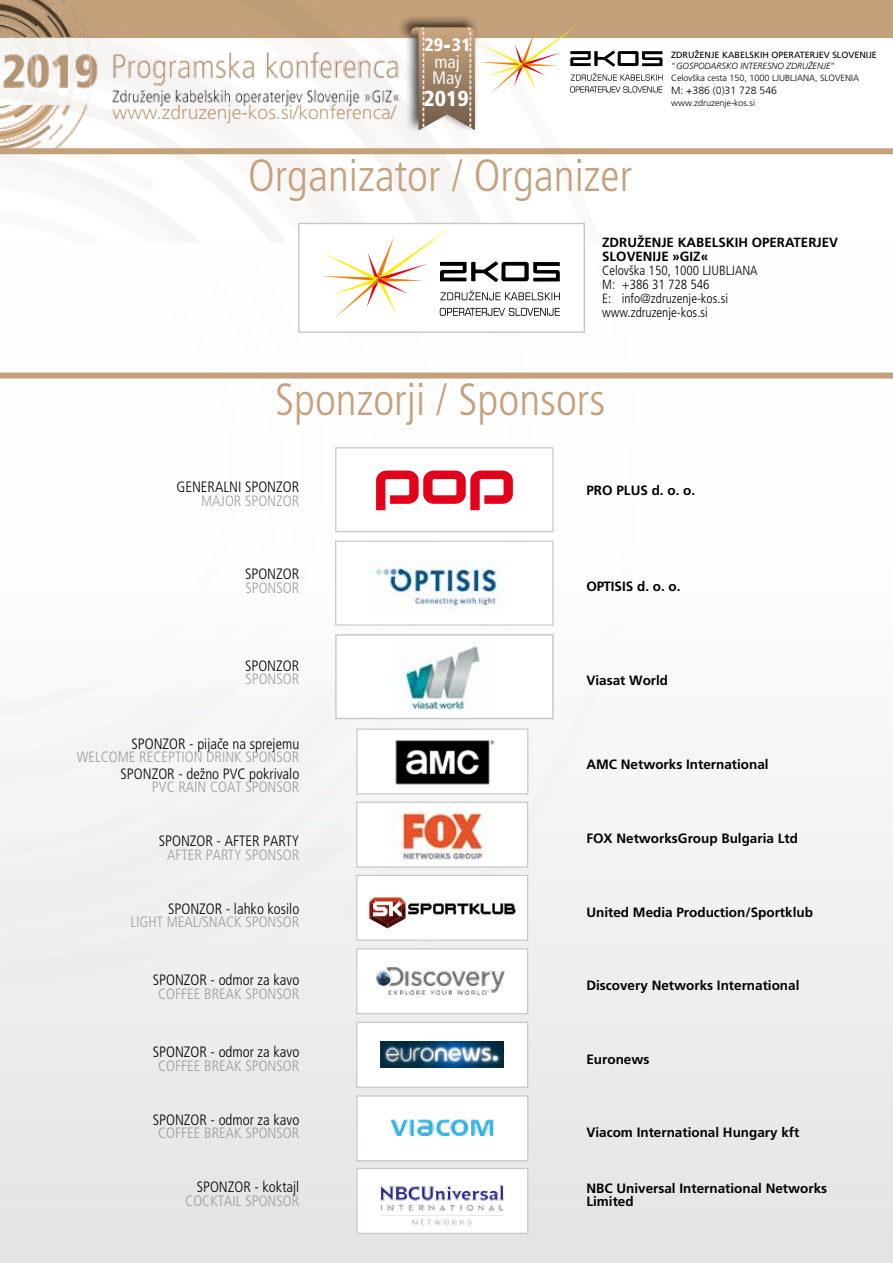
<style>
.page{position:relative;width:893px;height:1263px;background:#fff}
.page>*{position:absolute;margin:0;border:0;box-sizing:border-box;transform-origin:0 0}
.t1{font:300 condensed 45px "Frutiger LT Std";color:#c4a07b}
.t2{font:900 condensed 21.6px "Frutiger LT Std";color:#fff}
.t3{font:300 19.35px "Frutiger LT Std";color:#c4a07b}
.t4{font:condensed 18px "Frutiger LT Std";color:#f6f6f6}
.t5{font:900 condensed 18px "Frutiger LT Std";color:#fff}
.t6{font:300 condensed 15px "Frutiger LT Std";color:#000}
.t7{font:300 condensed 15px "Frutiger LT Std";color:#9c9e9f}
.t8{font:700 13.5px/13.5px "Frutiger LT Std";color:#000}
.t9{font:300 condensed 13.35px/14px "Frutiger LT Std";color:#000}
.t10{font:700 13.35px/14px "Frutiger LT Std";color:#000}
.t11{font:300 10.5px "Frutiger LT Std";color:#000}
.t12{font:300 9px/11.9px "Frutiger LT Std";color:#000}
.s1{font-weight:400}
.s2{font-style:italic}
</style>
<div class="page">
<div style="left:0;top:0;width:893px;height:37px;background:#c4a07b"></div>
<svg style="left:229px;top:160px;width:79px;height:83px"></svg>
<svg style="left:109px;top:195px;width:120px;height:48px"></svg>
<svg style="left:0;top:157px;width:302px;height:38px"></svg>
<img style="left:0;top:0;width:314px;height:157px">
<div style="left:0;top:246px;width:893px;height:1017px;background:linear-gradient(to bottom,#fff,#e5e6e6)"></div>
<div style="left:0;top:148px;width:893px;height:6px;background:#c4a07b"></div>
<div style="left:0;top:373px;width:893px;height:6px;background:#c4a07b"></div>
<div style="left:299px;top:223px;width:285px;height:109px;background:#fff"></div>
<div style="left:356px;top:875px;width:172px;height:66px;background:#fff;border:1px solid #c6c7c8"></div>
<div style="left:356px;top:802px;width:172px;height:66px;background:#fff;border:1px solid #c6c7c8"></div>
<div style="left:356px;top:728px;width:172px;height:66px;background:#fff;border:1px solid #c6c7c8"></div>
<div style="left:356px;top:948px;width:172px;height:66px;background:#fff;border:1px solid #c6c7c8"></div>
<div style="left:356px;top:1022px;width:172px;height:66px;background:#fff;border:1px solid #c6c7c8"></div>
<div style="left:356px;top:1095px;width:172px;height:66px;background:#fff;border:1px solid #c6c7c8"></div>
<div style="left:356px;top:1168px;width:172px;height:66px;background:#fff;border:1px solid #c6c7c8"></div>
<svg style="left:322px;top:805px;width:194px;height:129px"></svg>
<div style="left:398px;top:14px;width:82px;height:120px;background:#000;opacity:.75"></div>
<svg style="left:314px;top:25px;width:348px;height:766px"></svg>
<img style="left:369px;top:561px;width:134px;height:50px">
<img style="left:391px;top:737px;width:108px;height:49px">
<img style="left:391px;top:809px;width:102px;height:54px">
<img style="left:381px;top:1042px;width:123px;height:26px">
<img style="left:390px;top:1119px;width:103px;height:17px">
<img style="left:376px;top:967px;width:129px;height:28px">
<img style="left:379px;top:1185px;width:125px;height:41px">
<h3 class="t5" style="left:424px;top:34px;width:48px">29-31</h3>
<h2 class="t2" style="left:424px;top:85px;width:47px">2019</h2>
<h3 class="t4" style="left:434px;top:51px;width:27px">maj</h3>
<h3 class="t4" style="left:432px;top:67px;width:31px">May</h3>
<h3 class="t3" style="left:112px;top:101px;width:285px">www.zdruzenje-kos.si/konferenca/</h3>
<h1 class="t1" style="left:248px;top:150px;width:386px">Organizator / Organizer</h1>
<p class="t12" style="left:671px;top:49px;width:207px"><span class="s1">ZDRUŽENJE KABELSKIH OPERATERJEV SLOVENIJE </span>“<span class="s2">GOSPODARSKO INTERESNO ZDRUŽENJE</span>”<br>Celovška cesta 150, 1000 LJUBLJANA, SLOVENIA</p>
<p class="t11" style="left:671px;top:84px;width:108px">M: +386 (0)31 728 546</p>
<p class="t12" style="left:671px;top:97px;width:86px">www.zdruzenje-kos.si</p>
<p class="t10" style="left:602px;top:235px;width:237px">ZDRUŽENJE KABELSKIH OPERATERJEV<br>SLOVENIJE »GIZ«</p>
<p class="t9" style="left:602px;top:264px;width:157px">Celovška 150, 1000 LJUBLJANA<br>M: +386 31 728 546<br>E: info@zdruzenje-kos.si www.zdruzenje-kos.si</p>
<h1 class="t1" style="left:275px;top:374px;width:332px">Sponzorji / Sponsors</h1>
<p class="t6" style="left:176px;top:479px;width:124px">GENERALNI SPONZOR</p>
<p class="t7" style="left:201px;top:492px;width:100px">MAJOR SPONZOR</p>
<p class="t6" style="left:245px;top:566px;width:56px">SPONZOR</p>
<p class="t7" style="left:245px;top:579px;width:55px">SPONSOR</p>
<p class="t6" style="left:245px;top:657px;width:56px">SPONZOR</p>
<p class="t7" style="left:245px;top:671px;width:55px">SPONSOR</p>
<p class="t6" style="left:131px;top:735px;width:169px">SPONZOR - pijače na sprejemu</p>
<p class="t7" style="left:77px;top:749px;width:224px">WELCOME RECEPTION DRINK SPONSOR</p>
<p class="t6" style="left:121px;top:765px;width:180px">SPONZOR - dežno PVC pokrivalo</p>
<p class="t7" style="left:152px;top:778px;width:149px">PVC RAIN COAT SPONSOR</p>
<p class="t6" style="left:159px;top:832px;width:142px">SPONZOR - AFTER PARTY</p>
<p class="t7" style="left:167px;top:846px;width:134px">AFTER PARTY SPONSOR</p>
<p class="t6" style="left:168px;top:900px;width:133px">SPONZOR - lahko kosilo</p>
<p class="t7" style="left:130px;top:913px;width:170px">LIGHT MEAL/SNACK SPONSOR</p>
<p class="t6" style="left:153px;top:971px;width:148px">SPONZOR - odmor za kavo</p>
<p class="t7" style="left:158px;top:985px;width:143px">COFFEE BREAK SPONSOR</p>
<p class="t6" style="left:153px;top:1043px;width:148px">SPONZOR - odmor za kavo</p>
<p class="t7" style="left:158px;top:1057px;width:143px">COFFEE BREAK SPONSOR</p>
<p class="t6" style="left:153px;top:1111px;width:148px">SPONZOR - odmor za kavo</p>
<p class="t7" style="left:158px;top:1124px;width:143px">COFFEE BREAK SPONSOR</p>
<p class="t6" style="left:197px;top:1178px;width:104px">SPONZOR - koktajl</p>
<p class="t7" style="left:185px;top:1192px;width:115px">COCKTAIL SPONSOR</p>
<p class="t8" style="left:586px;top:483px;width:110px">PRO PLUS d. o. o.</p>
<p class="t8" style="left:586px;top:579px;width:96px">OPTISIS d. o. o.</p>
<p class="t8" style="left:586px;top:674px;width:83px">Viasat World</p>
<p class="t8" style="left:586px;top:758px;width:184px">AMC Networks International</p>
<p class="t8" style="left:586px;top:832px;width:213px">FOX NetworksGroup Bulgaria Ltd</p>
<p class="t8" style="left:586px;top:905px;width:228px">United Media Production/Sportklub</p>
<p class="t8" style="left:586px;top:979px;width:215px">Discovery Networks International</p>
<p class="t8" style="left:586px;top:1052px;width:65px">Euronews</p>
<p class="t8" style="left:586px;top:1126px;width:215px">Viacom International Hungary kft</p>
<p class="t8" style="left:586px;top:1181px;width:242px">NBC Universal International Networks<br>Limited</p>
</div>
